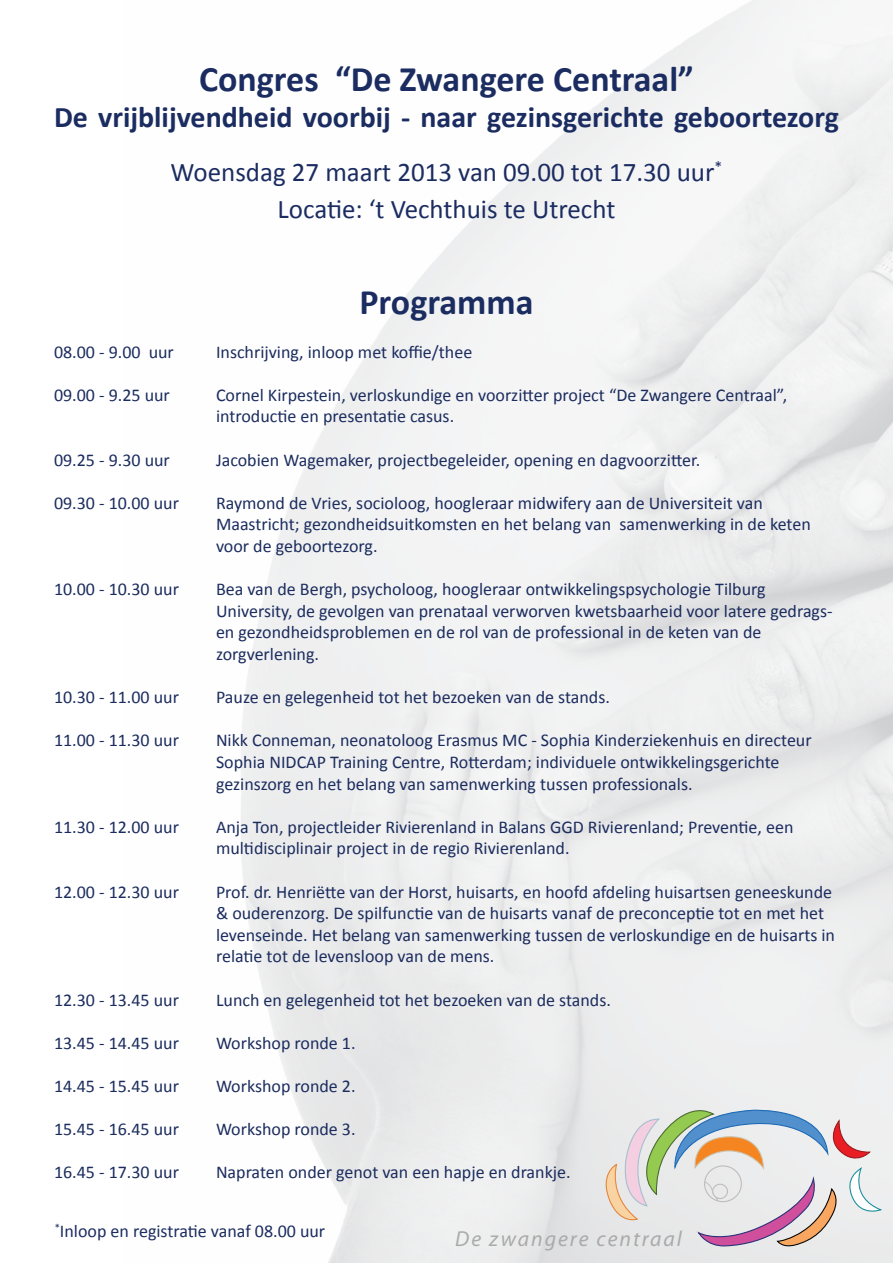
<style>
.page{position:relative;width:893px;height:1263px;background:#fff}
.page>*{position:absolute;margin:0;border:0;box-sizing:border-box;transform-origin:0 0}
.t1{font:700 36px "Calibri";color:#1b2c61}
.t2{font:700 30px "Calibri";color:#1b2c61}
.t3{font:27px "Calibri";color:#1b2c61}
.t4{font:italic 21.75px "Myriad Pro";letter-spacing:.09em;color:#a9aaa9}
.t5{font:18px/21.6px "Calibri";color:#1b2c5e}
.t6{font:18px "Calibri";color:#1b2c61}
</style>
<div class="page">
<svg style="left:598px;top:1110px;width:284px;height:139px;background:#dad5d4"></svg>
<p class="t1" style="left:199px;top:56px;width:496px">Congres “De Zwangere Centraal”</p>
<p class="t2" style="left:54px;top:98px;width:786px">De vrijblijvendheid voorbij - naar gezinsgerichte geboortezorg</p>
<p class="t3" style="left:171px;top:155px;width:553px">Woensdag 27 maart 2013 van 09.00 tot 17.30 uur<sup>*</sup></p>
<p class="t3" style="left:278px;top:192px;width:339px">Locatie: ‘t Vechthuis te Utrecht</p>
<p class="t1" style="left:359px;top:279px;width:176px">Programma</p>
<p class="t5" style="left:54px;top:341px;width:121px">08.00 - 9.00 uur</p>
<p class="t5" style="left:216px;top:341px;width:258px">Inschrijving, inloop met koffie/thee</p>
<p class="t5" style="left:54px;top:384px;width:117px">09.00 - 9.25 uur</p>
<p class="t5" style="left:216px;top:384px;width:573px">Cornel Kirpestein, verloskundige en voorzitter project “De Zwangere Centraal”, introductie en presentatie casus.</p>
<p class="t5" style="left:54px;top:449px;width:117px">09.25 - 9.30 uur</p>
<p class="t5" style="left:216px;top:449px;width:486px">Jacobien Wagemaker, projectbegeleider, opening en dagvoorzitter.</p>
<p class="t5" style="left:54px;top:492px;width:126px">09.30 - 10.00 uur</p>
<p class="t5" style="left:216px;top:492px;width:596px">Raymond de Vries, socioloog, hoogleraar midwifery aan de Universiteit van<br>Maastricht; gezondheidsuitkomsten en het belang van samenwerking in de keten voor de geboortezorg.</p>
<p class="t5" style="left:54px;top:578px;width:126px">10.00 - 10.30 uur</p>
<p class="t5" style="left:216px;top:578px;width:618px">Bea van de Bergh, psycholoog, hoogleraar ontwikkelingspsychologie Tilburg University, de gevolgen van prenataal verworven kwetsbaarheid voor latere gedrags&shy;en gezondheidsproblemen en de rol van de professional in de keten van de zorgverlening.</p>
<p class="t5" style="left:54px;top:686px;width:126px">10.30 - 11.00 uur</p>
<p class="t5" style="left:216px;top:686px;width:395px">Pauze en gelegenheid tot het bezoeken van de stands.</p>
<p class="t5" style="left:54px;top:730px;width:126px">11.00 - 11.30 uur</p>
<p class="t5" style="left:216px;top:730px;width:597px">Nikk Conneman, neonatoloog Erasmus MC - Sophia Kinderziekenhuis en directeur<br>Sophia NIDCAP Training Centre, Rotterdam; individuele ontwikkelingsgerichte gezinszorg en het belang van samenwerking tussen professionals.</p>
<p class="t5" style="left:54px;top:816px;width:126px">11.30 - 12.00 uur</p>
<p class="t5" style="left:216px;top:816px;width:579px">Anja Ton, projectleider Rivierenland in Balans GGD Rivierenland; Preventie, een multidisciplinair project in de regio Rivierenland.</p>
<p class="t5" style="left:54px;top:881px;width:126px">12.00 - 12.30 uur</p>
<p class="t5" style="left:216px;top:881px;width:618px">Prof. dr. Henriëtte van der Horst, huisarts, en hoofd afdeling huisartsen geneeskunde &amp; ouderenzorg. De spilfunctie van de huisarts vanaf de preconceptie tot en met het</p>
<p class="t5" style="left:216px;top:924px;width:620px">levenseinde. Het belang van samenwerking tussen de verloskundige en de huisarts in relatie tot de levensloop van de mens.</p>
<p class="t5" style="left:54px;top:989px;width:126px">12.30 - 13.45 uur</p>
<p class="t5" style="left:216px;top:989px;width:396px">Lunch en gelegenheid tot het bezoeken van de stands.</p>
<p class="t5" style="left:54px;top:1032px;width:126px">13.45 - 14.45 uur</p>
<p class="t5" style="left:216px;top:1032px;width:141px">Workshop ronde 1.</p>
<p class="t5" style="left:54px;top:1075px;width:126px">14.45 - 15.45 uur</p>
<p class="t5" style="left:216px;top:1075px;width:141px">Workshop ronde 2.</p>
<p class="t5" style="left:54px;top:1118px;width:126px">15.45 - 16.45 uur</p>
<p class="t5" style="left:216px;top:1118px;width:141px">Workshop ronde 3.</p>
<p class="t5" style="left:54px;top:1162px;width:126px">16.45 - 17.30 uur</p>
<p class="t5" style="left:216px;top:1162px;width:356px">Napraten onder genot van een hapje en drankje.</p>
<p class="t6" style="left:55px;top:1220px;width:272px"><sup>*</sup>Inloop en registratie vanaf 08.00 uur</p>
<p class="t4" style="left:455px;top:1225px;width:228px">De zwangere centraal</p>
</div>
